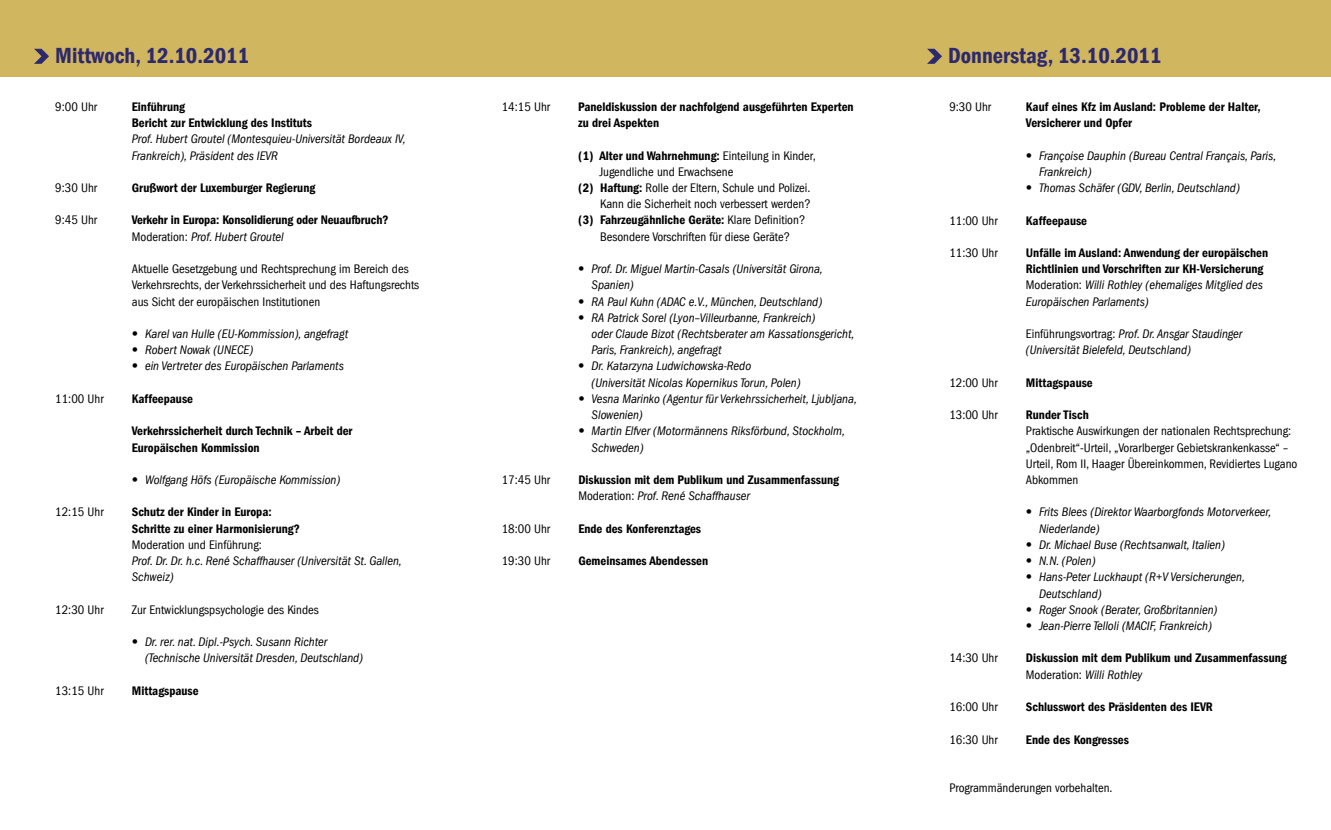
<style>
.page{position:relative;width:1331px;height:830px;background:#fff}
.page>*{position:absolute;margin:0;border:0;box-sizing:border-box;transform-origin:0 0}
.t1{font:22.5px "Franklin Gothic LT Com Dm Cn";color:#2d296e}
.t2{font:italic condensed 12.75px/16.2px "Franklin Gothic LT Com";color:#000}
.t3{font:12.75px/16.2px "Franklin Gothic LT Com Dm Cn";color:#000}
.t4{font:condensed 12.75px/16.2px "Franklin Gothic LT Com";color:#000}
.s1{font-style:normal}
.s2{font-family:"ADAC Franklin Gothic Pro";font-style:normal;font-stretch:normal}
.s3{font-family:"Franklin Gothic LT Com";font-stretch:condensed}
.s4{font-family:"Franklin Gothic LT Com Dm Cn";font-stretch:normal}
</style>
<div class="page">
<div style="left:0;top:0;width:1331px;height:77px;background:#d1b660"></div>
<svg style="left:34px;top:49px;width:15px;height:15px"></svg>
<svg style="left:927px;top:49px;width:15px;height:15px"></svg>
<h1 class="t1" style="left:55px;top:43px;width:195px">Mittwoch, 12.10.2011</h1>
<p class="t4" style="left:55px;top:99px;width:43px">9:00 Uhr</p>
<p class="t3" style="left:132px;top:99px;width:182px">Einführung<br>Bericht zur Entwicklung des Instituts</p>
<p class="t2" style="left:132px;top:131px;width:275px">Prof. Hubert Groutel (Montesquieu-Universität Bordeaux IV,<br>Frankreich), Präsident des IEVR</p>
<p class="t4" style="left:55px;top:180px;width:43px">9:30 Uhr</p>
<p class="t3" style="left:132px;top:180px;width:185px">Grußwort der Luxemburger Regierung</p>
<p class="t4" style="left:55px;top:212px;width:43px">9:45 Uhr</p>
<p class="t3" style="left:132px;top:212px;width:258px">Verkehr in Europa: Konsolidierung oder Neuaufbruch?</p>
<p class="t2" style="left:132px;top:228px;width:153px"><span class="s1">Moderation:</span> Prof. Hubert Groutel</p>
<p class="t4" style="left:132px;top:261px;width:289px">Aktuelle Gesetzgebung und Rechtsprechung im Bereich des<br>Verkehrsrechts, der Verkehrssicherheit und des Haftungsrechts aus Sicht der europäischen Institutionen</p>
<p class="t2" style="left:132px;top:325px;width:218px"><span class="s2">•</span> Karel van Hulle (EU-Kommission), angefragt</p>
<p class="t2" style="left:132px;top:342px;width:123px"><span class="s2">•</span> Robert Nowak (UNECE)</p>
<p class="t2" style="left:132px;top:358px;width:214px"><span class="s2">•</span> ein Vertreter des Europäischen Parlaments</p>
<p class="t4" style="left:55px;top:390px;width:50px">11:00 Uhr</p>
<p class="t3" style="left:132px;top:390px;width:63px">Kaffeepause</p>
<p class="t3" style="left:132px;top:423px;width:222px">Verkehrssicherheit durch Technik – Arbeit der<br>Europäischen Kommission</p>
<p class="t2" style="left:132px;top:471px;width:210px"><span class="s2">•</span> Wolfgang Höfs (Europäische Kommission)</p>
<p class="t4" style="left:55px;top:504px;width:50px">12:15 Uhr</p>
<p class="t3" style="left:132px;top:504px;width:169px">Schutz der Kinder in Europa:<br>Schritte zu einer Harmonisierung?</p>
<p class="t4" style="left:132px;top:536px;width:131px">Moderation und Einführung:</p>
<p class="t2" style="left:132px;top:552px;width:272px">Prof. Dr. Dr. h.c. René Schaffhauser (Universität St. Gallen,<br>Schweiz)</p>
<p class="t4" style="left:55px;top:601px;width:50px">12:30 Uhr</p>
<p class="t4" style="left:132px;top:601px;width:189px">Zur Entwicklungspsychologie des Kindes</p>
<p class="t2" style="left:145px;top:633px;width:220px;text-indent:-13px"><span class="s2">•</span> Dr. rer. nat. Dipl.-Psych. Susann Richter (Technische Universität Dresden, Deutschland)</p>
<p class="t4" style="left:55px;top:682px;width:50px">13:15 Uhr</p>
<p class="t3" style="left:132px;top:682px;width:68px">Mittagspause</p>
<p class="t4" style="left:502px;top:99px;width:50px">14:15 Uhr</p>
<p class="t3" style="left:578px;top:99px;width:277px">Paneldiskussion der nachfolgend ausgeführten Experten zu drei Aspekten</p>
<p class="t3" style="left:578px;top:147px;width:239px">(1) Alter und Wahrnehmung: <span class="s3">Einteilung in Kinder,</span></p>
<p class="t4" style="left:599px;top:163px;width:135px">Jugendliche und Erwachsene</p>
<p class="t4" style="left:578px;top:180px;width:234px"><span class="s4">(2) Haftung:</span> Rolle der Eltern, Schule und Polizei.</p>
<p class="t4" style="left:600px;top:196px;width:212px">Kann die Sicherheit noch verbessert werden?</p>
<p class="t3" style="left:578px;top:212px;width:228px">(3) Fahrzeugähnliche Geräte: <span class="s3">Klare Definition?</span></p>
<p class="t4" style="left:600px;top:228px;width:192px">Besondere Vorschriften für diese Geräte?</p>
<p class="t2" style="left:591px;top:261px;width:233px;text-indent:-13px"><span class="s2">•</span> Prof. Dr. Miguel Martin-Casals (Universität Girona,<br>Spanien)</p>
<p class="t2" style="left:578px;top:293px;width:245px"><span class="s2">•</span> RA Paul Kuhn (ADAC e.V., München, Deutschland)</p>
<p class="t2" style="left:591px;top:309px;width:264px;text-indent:-13px"><span class="s2">•</span> RA Patrick Sorel (Lyon–Villeurbanne, Frankreich)<br>oder Claude Bizot (Rechtsberater am Kassationsgericht,<br>Paris, Frankreich), angefragt</p>
<p class="t2" style="left:591px;top:358px;width:211px;text-indent:-13px"><span class="s2">•</span> Dr. Katarzyna Ludwichowska-Redo (Universität Nicolas Kopernikus Torun, Polen)</p>
<p class="t2" style="left:592px;top:390px;width:267px;text-indent:-13px"><span class="s2">•</span> Vesna Marinko (Agentur für Verkehrssicherheit, Ljubljana,<br>Slowenien)</p>
<p class="t2" style="left:592px;top:423px;width:255px;text-indent:-13px"><span class="s2">•</span> Martin Elfver (Motormännens Riksförbund, Stockholm,<br>Schweden)</p>
<p class="t4" style="left:502px;top:471px;width:50px">17:45 Uhr</p>
<p class="t3" style="left:578px;top:471px;width:262px">Diskussion mit dem Publikum und Zusammenfassung</p>
<p class="t2" style="left:578px;top:487px;width:173px"><span class="s1">Moderation:</span> Prof. René Schaffhauser</p>
<p class="t4" style="left:502px;top:520px;width:50px">18:00 Uhr</p>
<p class="t3" style="left:578px;top:520px;width:124px">Ende des Konferenztages</p>
<p class="t4" style="left:502px;top:552px;width:50px">19:30 Uhr</p>
<p class="t3" style="left:578px;top:552px;width:131px">Gemeinsames Abendessen</p>
<h1 class="t1" style="left:948px;top:43px;width:215px">Donnerstag, 13.10.2011</h1>
<p class="t4" style="left:949px;top:99px;width:43px">9:30 Uhr</p>
<p class="t3" style="left:1026px;top:99px;width:236px">Kauf eines Kfz im Ausland: Probleme der Halter,<br>Versicherer und Opfer</p>
<p class="t2" style="left:1039px;top:147px;width:239px;text-indent:-13px"><span class="s2">•</span> Françoise Dauphin (Bureau Central Français, Paris,<br>Frankreich)</p>
<p class="t2" style="left:1026px;top:180px;width:216px"><span class="s2">•</span> Thomas Schäfer (GDV, Berlin, Deutschland)</p>
<p class="t4" style="left:949px;top:212px;width:50px">11:00 Uhr</p>
<p class="t3" style="left:1026px;top:212px;width:63px">Kaffeepause</p>
<p class="t4" style="left:949px;top:244px;width:50px">11:30 Uhr</p>
<p class="t3" style="left:1026px;top:244px;width:244px">Unfälle im Ausland: Anwendung der europäischen<br>Richtlinien und Vorschriften zur KH-Versicherung</p>
<p class="t2" style="left:1026px;top:277px;width:238px"><span class="s1">Moderation:</span> Willi Rothley (ehemaliges Mitglied des<br>Europäischen Parlaments)</p>
<p class="t2" style="left:1026px;top:326px;width:218px"><span class="s1">Einführungsvortrag:</span> Prof. Dr. Ansgar Staudinger (Universität Bielefeld, Deutschland)</p>
<p class="t4" style="left:949px;top:374px;width:50px">12:00 Uhr</p>
<p class="t3" style="left:1026px;top:374px;width:68px">Mittagspause</p>
<p class="t4" style="left:949px;top:407px;width:50px">13:00 Uhr</p>
<p class="t3" style="left:1026px;top:406px;width:64px">Runder Tisch</p>
<p class="t4" style="left:1026px;top:423px;width:273px">Praktische Auswirkungen der nationalen Rechtsprechung: „Odenbreit“-Urteil, „Vorarlberger Gebietskrankenkasse“ – Urteil, Rom II, Haager Übereinkommen, Revidiertes Lugano Abkommen</p>
<p class="t2" style="left:1039px;top:504px;width:234px;text-indent:-13px"><span class="s2">•</span> Frits Blees (Direktor Waarborgfonds Motorverkeer,<br>Niederlande)</p>
<p class="t2" style="left:1026px;top:536px;width:201px"><span class="s2">•</span> Dr. Michael Buse (Rechtsanwalt, Italien)</p>
<p class="t2" style="left:1026px;top:552px;width:71px"><span class="s2">•</span> N.N. (Polen)</p>
<p class="t2" style="left:1039px;top:569px;width:207px;text-indent:-13px"><span class="s2">•</span> Hans-Peter Luckhaupt (R+V Versicherungen,<br>Deutschland)</p>
<p class="t2" style="left:1026px;top:601px;width:193px"><span class="s2">•</span> Roger Snook (Berater, Großbritannien)</p>
<p class="t2" style="left:1026px;top:617px;width:187px"><span class="s2">•</span> Jean-Pierre Telloli (MACIF, Frankreich)</p>
<p class="t4" style="left:949px;top:650px;width:50px">14:30 Uhr</p>
<p class="t3" style="left:1026px;top:650px;width:262px">Diskussion mit dem Publikum und Zusammenfassung</p>
<p class="t2" style="left:1026px;top:666px;width:118px"><span class="s1">Moderation:</span> Willi Rothley</p>
<p class="t4" style="left:949px;top:698px;width:50px">16:00 Uhr</p>
<p class="t3" style="left:1026px;top:698px;width:188px">Schlusswort des Präsidenten des IEVR</p>
<p class="t4" style="left:949px;top:731px;width:50px">16:30 Uhr</p>
<p class="t3" style="left:1026px;top:731px;width:105px">Ende des Kongresses</p>
<p class="t4" style="left:949px;top:779px;width:165px">Programmänderungen vorbehalten.</p>
</div>
